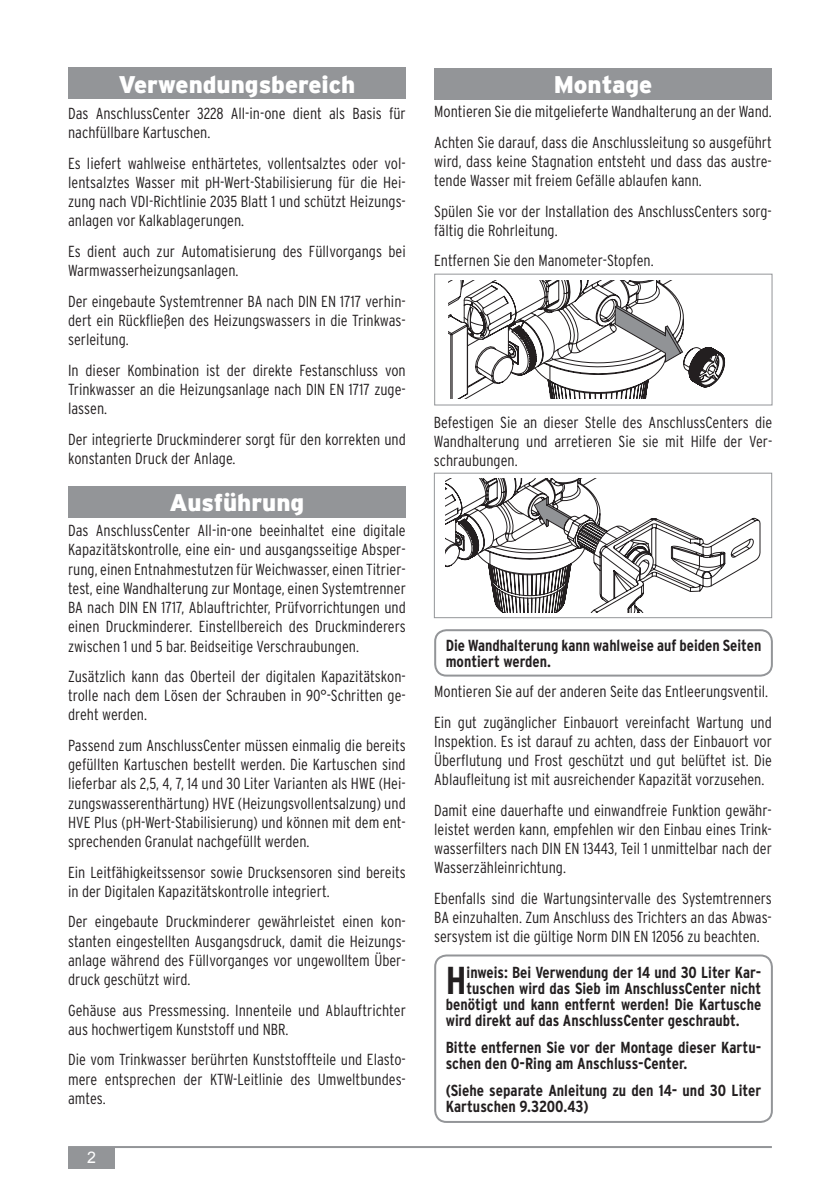
<style>
.page{position:relative;width:840px;height:1191px;background:#fff}
.page>*{position:absolute;margin:0;border:0;box-sizing:border-box;transform-origin:0 0}
.t1{font:700 condensed 38.8px "Interstate";color:#231f20}
.t2{font:900 24px "Interstate";color:#fff}
.t3{font:300 condensed 16px/19.2px "Interstate";color:#231f20;text-align:justify}
.t4{font:700 condensed 16px/16px "Interstate";color:#231f20}
.t5{font:16px "Arial";color:#fff}
</style>
<div class="page">
<div style="left:68px;top:67px;width:337px;height:32px;background:#939598"></div>
<div style="left:68px;top:486px;width:337px;height:31px;background:#939598"></div>
<div style="left:434px;top:68px;width:337px;height:31px;background:#939598"></div>
<div style="left:434px;top:954px;width:338px;height:169px;border:2px solid #939598;border-radius:11px"></div>
<div style="left:434px;top:274px;width:338px;height:131px;border:1px solid #939598"></div>
<div style="left:433px;top:472px;width:338px;height:146px;border:1px solid #939598"></div>
<div style="left:434px;top:629px;width:338px;height:47px;border:2px solid #939598;border-radius:11px"></div>
<svg style="left:448px;top:280px;width:278px;height:119px"></svg>
<svg style="left:657px;top:517px;width:103px;height:75px"></svg>
<svg style="left:445px;top:479px;width:212px;height:133px"></svg>
<hr style="left:68px;top:1146px;width:703px;height:2px;background:#939598">
<div style="left:68px;top:1147px;width:47px;height:21px;background:#939598"></div>
<h2 class="t2" style="left:118px;top:70px;width:238px">Verwendungsbereich</h2>
<p class="t3" style="left:68px;top:104px;width:339px">Das AnschlussCenter 3228 All-in-one dient als Basis für nachfüllbare Kartuschen.</p>
<p class="t3" style="left:68px;top:153px;width:339px">Es liefert wahlweise enthärtetes, vollentsalztes oder vol&shy;lentsalztes Wasser mit pH-Wert-Stabilisierung für die Hei&shy;zung nach VDI-Richtlinie 2035 Blatt 1 und schützt Heizungs&shy;anlagen vor Kalkablagerungen.</p>
<p class="t3" style="left:68px;top:241px;width:339px">Es dient auch zur Automatisierung des Füllvorgangs bei<br>Warmwasserheizungsanlagen.</p>
<p class="t3" style="left:68px;top:291px;width:339px">Der eingebaute Systemtrenner BA nach DIN EN 1717 verhin&shy;dert ein Rückfließen des Heizungswassers in die Trinkwas&shy;serleitung.</p>
<p class="t3" style="left:68px;top:360px;width:339px">In dieser Kombination ist der direkte Festanschluss von Trinkwasser an die Heizungsanlage nach DIN EN 1717 zuge&shy;lassen.</p>
<p class="t3" style="left:68px;top:429px;width:339px">Der integrierte Druckminderer sorgt für den korrekten und konstanten Druck der Anlage.</p>
<h2 class="t2" style="left:169px;top:489px;width:136px">Ausführung</h2>
<p class="t3" style="left:68px;top:521px;width:339px">Das AnschlussCenter All-in-one beeinhaltet eine digitale Kapazitätskontrolle, eine ein- und ausgangsseitige Absper&shy;rung, einen Entnahmestutzen für Weichwasser, einen Titrier&shy;test, eine Wandhalterung zur Montage, einen Systemtrenner BA nach DIN EN 1717, Ablauftrichter, Prüfvorrichtungen und einen Druckminderer. Einstellbereich des Druckminderers zwischen 1 und 5 bar. Beidseitige Verschraubungen.</p>
<p class="t3" style="left:68px;top:666px;width:339px">Zusätzlich kann das Oberteil der digitalen Kapazitätskon&shy;trolle nach dem Lösen der Schrauben in 90°-Schritten ge&shy;dreht werden.</p>
<p class="t3" style="left:68px;top:735px;width:339px">Passend zum AnschlussCenter müssen einmalig die bereits gefüllten Kartuschen bestellt werden. Die Kartuschen sind lieferbar als 2,5, 4, 7, 14 und 30 Liter Varianten als HWE (Hei&shy;zungswasserenthärtung) HVE (Heizungsvollentsalzung) und HVE Plus (pH-Wert-Stabilisierung) und können mit dem ent&shy;sprechenden Granulat nachgefüllt werden.</p>
<p class="t3" style="left:68px;top:862px;width:339px">Ein Leitfähigkeitssensor sowie Drucksensoren sind bereits in der Digitalen Kapazitätskontrolle integriert.</p>
<p class="t3" style="left:68px;top:912px;width:339px">Der eingebaute Druckminderer gewährleistet einen kon&shy;stanten eingestellten Ausgangsdruck, damit die Heizungs&shy;anlage während des Füllvorganges vor ungewolltem Über&shy;druck geschützt wird.</p>
<p class="t3" style="left:68px;top:1000px;width:339px">Gehäuse aus Pressmessing. Innenteile und Ablauftrichter aus hochwertigem Kunststoff und NBR.</p>
<p class="t3" style="left:68px;top:1050px;width:339px">Die vom Trinkwasser berührten Kunststoffteile und Elasto&shy;mere entsprechen der KTW-Leitlinie des Umweltbundes&shy;amtes.</p>
<p class="t5" style="left:87px;top:1146px;width:10px">2</p>
<h2 class="t2" style="left:553px;top:71px;width:100px">Montage</h2>
<p class="t3" style="left:434px;top:96px;width:339px;line-height:30.6px">Montieren Sie die mitgelieferte Wandhalterung an der Wand.<br>Achten Sie darauf, dass die Anschlussleitung so ausgeführt</p>
<p class="t3" style="left:434px;top:151px;width:339px">wird, dass keine Stagnation entsteht und dass das austre&shy;tende Wasser mit freiem Gefälle ablaufen kann.</p>
<p class="t3" style="left:434px;top:201px;width:339px">Spülen Sie vor der Installation des AnschlussCenters sorg&shy;fältig die Rohrleitung.</p>
<p class="t3" style="left:434px;top:251px;width:221px">Entfernen Sie den Manometer-Stopfen.</p>
<p class="t3" style="left:433px;top:413px;width:340px">Befestigen Sie an dieser Stelle des AnschlussCenters die Wandhalterung und arretieren Sie sie mit Hilfe der Ver&shy;schraubungen.</p>
<p class="t4" style="left:445px;top:637px;width:317px">Die Wandhalterung kann wahlweise auf beiden Seiten montiert werden.</p>
<p class="t3" style="left:434px;top:676px;width:339px;line-height:30.6px">Montieren Sie auf der anderen Seite das Entleerungsventil.<br>Ein gut zugänglicher Einbauort vereinfacht Wartung und</p>
<p class="t3" style="left:434px;top:731px;width:339px">Inspektion. Es ist darauf zu achten, dass der Einbauort vor Überflutung und Frost geschützt und gut belüftet ist. Die Ablaufleitung ist mit ausreichender Kapazität vorzusehen.</p>
<p class="t3" style="left:434px;top:800px;width:339px">Damit eine dauerhafte und einwandfreie Funktion gewähr&shy;leistet werden kann, empfehlen wir den Einbau eines Trink&shy;wasserfilters nach DIN EN 13443, Teil 1 unmittelbar nach der Wasserzähleinrichtung.</p>
<p class="t3" style="left:434px;top:888px;width:339px">Ebenfalls sind die Wartungsintervalle des Systemtrenners BA einzuhalten. Zum Anschluss des Trichters an das Abwas&shy;sersystem ist die gültige Norm DIN EN 12056 zu beachten.</p>
<h1 class="t1" style="left:445px;top:956px;width:22px">H</h1>
<p class="t4" style="left:466px;top:964px;width:296px">inweis: Bei Verwendung der 14 und 30 Liter Kar-</p>
<p class="t4" style="left:466px;top:980px;width:296px">tuschen wird das Sieb im AnschlussCenter nicht</p>
<p class="t4" style="left:445px;top:996px;width:317px">benötigt und kann entfernt werden! Die Kartusche</p>
<p class="t4" style="left:445px;top:1012px;width:295px">wird direkt auf das AnschlussCenter geschraubt.</p>
<p class="t4" style="left:445px;top:1039px;width:317px">Bitte entfernen Sie vor der Montage dieser Kartu&shy;schen den O-Ring am Anschluss-Center.</p>
<p class="t4" style="left:445px;top:1082px;width:317px">(Siehe separate Anleitung zu den 14- und 30 Liter<br>Kartuschen 9.3200.43)</p>
</div>
